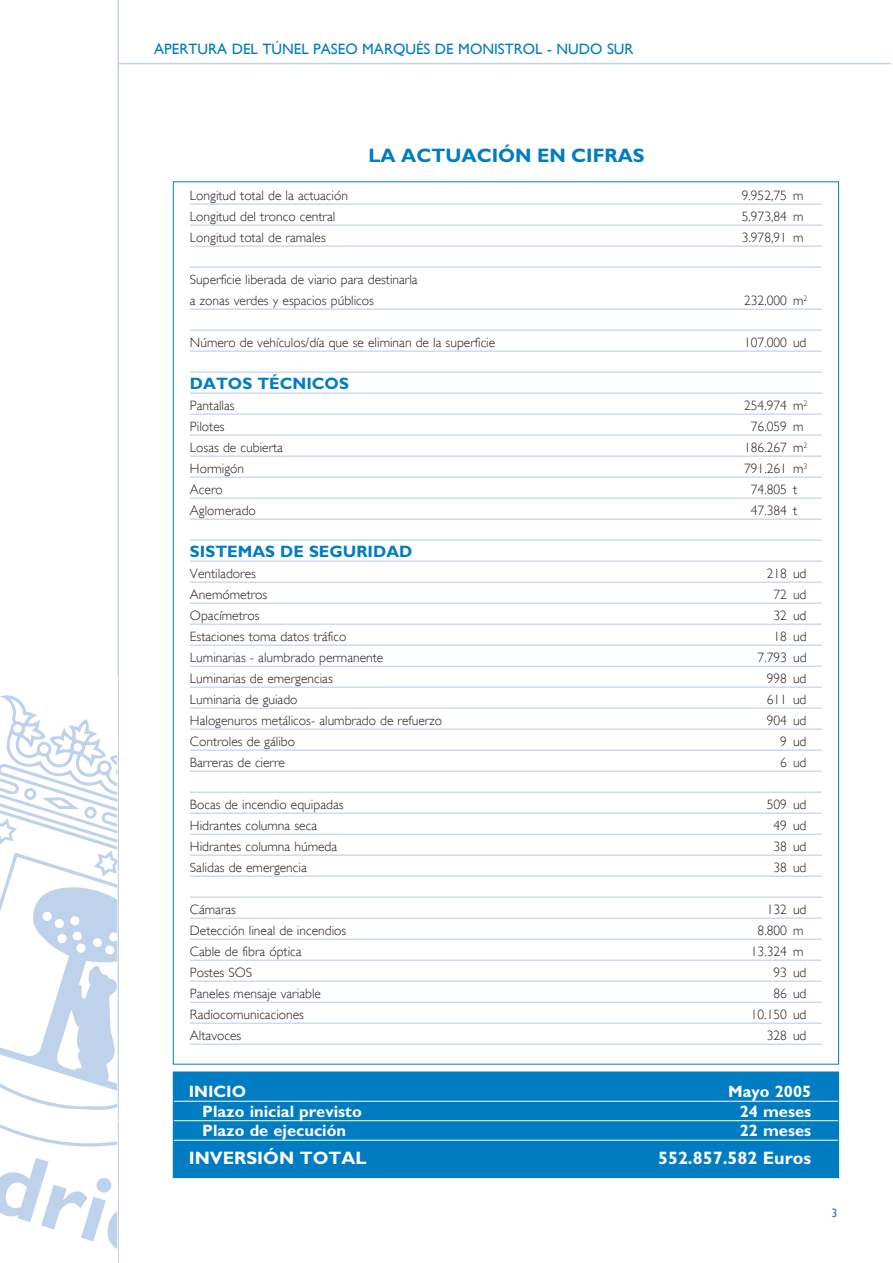
<style>
.page{position:relative;width:893px;height:1263px;background:#fff}
.page>*{position:absolute;margin:0;border:0;box-sizing:border-box;transform-origin:0 0}
.ladillo_1{font:700 19.5px "Gill Sans";color:#007cc2}
.t1{font:700 18px "Gill Sans";color:#fff}
.cuadro_2{font:700 16.5px "Gill Sans";color:#fff}
.cuadro_2-2{font:700 16.5px "Gill Sans";color:#007cc2}
.t2{font:15px "Gill Sans";color:#007cc2}
.cuadro_2-3{font:300 13.5px/21px "Gill Sans";color:#231f20}
</style>
<div class="page">
<hr style="left:117px;top:0;width:2px;height:1263px;background:#c0d3ec">
<hr style="left:118px;top:63px;width:773px;height:1px;background:#c0d3ec">
<div style="left:0;top:677px;width:118px;height:586px;background:#fff"></div>
<svg style="left:0;top:695px;width:117px;height:554px"></svg>
<hr style="left:190px;top:203px;width:632px;height:2px;background:#cddbef">
<hr style="left:190px;top:224px;width:632px;height:2px;background:#cddbef">
<hr style="left:190px;top:245px;width:632px;height:2px;background:#cddbef">
<hr style="left:190px;top:266px;width:632px;height:2px;background:#cddbef">
<hr style="left:190px;top:308px;width:632px;height:2px;background:#cddbef">
<hr style="left:190px;top:329px;width:632px;height:2px;background:#cddbef">
<hr style="left:190px;top:350px;width:632px;height:2px;background:#cddbef">
<hr style="left:190px;top:371px;width:632px;height:2px;background:#cddbef">
<hr style="left:190px;top:392px;width:632px;height:2px;background:#cddbef">
<hr style="left:190px;top:413px;width:632px;height:2px;background:#cddbef">
<hr style="left:190px;top:434px;width:632px;height:2px;background:#cddbef">
<hr style="left:190px;top:455px;width:632px;height:2px;background:#cddbef">
<hr style="left:190px;top:476px;width:632px;height:2px;background:#cddbef">
<hr style="left:190px;top:497px;width:632px;height:2px;background:#cddbef">
<hr style="left:190px;top:518px;width:632px;height:2px;background:#cddbef">
<hr style="left:190px;top:539px;width:632px;height:2px;background:#cddbef">
<hr style="left:190px;top:560px;width:632px;height:2px;background:#cddbef">
<hr style="left:190px;top:581px;width:632px;height:2px;background:#cddbef">
<hr style="left:190px;top:602px;width:632px;height:2px;background:#cddbef">
<hr style="left:190px;top:623px;width:632px;height:2px;background:#cddbef">
<hr style="left:190px;top:644px;width:632px;height:2px;background:#cddbef">
<hr style="left:190px;top:665px;width:632px;height:2px;background:#cddbef">
<hr style="left:190px;top:686px;width:632px;height:2px;background:#cddbef">
<hr style="left:190px;top:707px;width:632px;height:2px;background:#cddbef">
<hr style="left:190px;top:728px;width:632px;height:2px;background:#cddbef">
<hr style="left:190px;top:749px;width:632px;height:2px;background:#cddbef">
<hr style="left:190px;top:770px;width:632px;height:2px;background:#cddbef">
<hr style="left:190px;top:791px;width:632px;height:2px;background:#cddbef">
<hr style="left:190px;top:812px;width:632px;height:2px;background:#cddbef">
<hr style="left:190px;top:833px;width:632px;height:2px;background:#cddbef">
<hr style="left:190px;top:854px;width:632px;height:2px;background:#cddbef">
<hr style="left:190px;top:875px;width:632px;height:2px;background:#cddbef">
<hr style="left:190px;top:896px;width:632px;height:2px;background:#cddbef">
<hr style="left:190px;top:917px;width:632px;height:2px;background:#cddbef">
<hr style="left:190px;top:938px;width:632px;height:2px;background:#cddbef">
<hr style="left:190px;top:959px;width:632px;height:2px;background:#cddbef">
<hr style="left:190px;top:980px;width:632px;height:2px;background:#cddbef">
<hr style="left:190px;top:1001px;width:632px;height:2px;background:#cddbef">
<hr style="left:190px;top:1022px;width:632px;height:2px;background:#cddbef">
<hr style="left:190px;top:1043px;width:632px;height:2px;background:#cddbef">
<div style="left:173px;top:1072px;width:666px;height:105px;background:#007cc2"></div>
<hr style="left:89px;top:1101px;width:749px;height:1px;background:#fff">
<hr style="left:89px;top:1120px;width:749px;height:1px;background:#fff">
<hr style="left:89px;top:1140px;width:749px;height:1px;background:#fff">
<div style="left:173px;top:1071px;width:666px;height:107px;border:1px solid #007cc2"></div>
<p class="t2" style="left:154px;top:40px;width:481px">APERTURA DEL TÚNEL PASEO MARQUÉS DE MONISTROL - NUDO SUR</p>
<p class="ladillo_1" style="left:369px;top:144px;width:278px">LA ACTUACIÓN EN CIFRAS</p>
<p class="cuadro_2-3" style="left:190px;top:185px;width:160px">Longitud total de la actuación</p>
<p class="cuadro_2-3" style="left:742px;top:185px;width:63px">9.952,75 m</p>
<p class="cuadro_2-3" style="left:190px;top:206px;width:147px">Longitud del tronco central</p>
<p class="cuadro_2-3" style="left:742px;top:206px;width:63px">5.973,84 m</p>
<p class="cuadro_2-3" style="left:190px;top:227px;width:137px">Longitud total de ramales</p>
<p class="cuadro_2-3" style="left:742px;top:227px;width:63px">3.978,91 m</p>
<p class="cuadro_2-3" style="left:190px;top:269px;width:229px">Superficie liberada de viario para destinarla a zonas verdes y espacios públicos</p>
<p class="cuadro_2-3" style="left:744px;top:290px;width:65px">232.000 m<sup>2</sup></p>
<p class="cuadro_2-3" style="left:190px;top:332px;width:307px">Número de vehículos/día que se eliminan de la superficie</p>
<p class="cuadro_2-3" style="left:744px;top:332px;width:64px">107.000 ud</p>
<p class="cuadro_2-2" style="left:190px;top:374px;width:161px">DATOS TÉCNICOS</p>
<p class="cuadro_2-3" style="left:190px;top:395px;width:46px">Pantallas</p>
<p class="cuadro_2-3" style="left:744px;top:395px;width:65px">254.974 m<sup>2</sup></p>
<p class="cuadro_2-3" style="left:190px;top:416px;width:36px">Pilotes</p>
<p class="cuadro_2-3" style="left:751px;top:416px;width:54px">76.059 m</p>
<p class="cuadro_2-3" style="left:190px;top:437px;width:95px">Losas de cubierta</p>
<p class="cuadro_2-3" style="left:744px;top:437px;width:65px">186.267 m<sup>2</sup></p>
<p class="cuadro_2-3" style="left:190px;top:458px;width:56px">Hormigón</p>
<p class="cuadro_2-3" style="left:744px;top:458px;width:65px">791.261 m<sup>3</sup></p>
<p class="cuadro_2-3" style="left:190px;top:479px;width:34px">Acero</p>
<p class="cuadro_2-3" style="left:751px;top:479px;width:48px">74.805 t</p>
<p class="cuadro_2-3" style="left:190px;top:500px;width:67px">Aglomerado</p>
<p class="cuadro_2-3" style="left:751px;top:500px;width:48px">47.384 t</p>
<p class="cuadro_2-2" style="left:190px;top:542px;width:224px">SISTEMAS DE SEGURIDAD</p>
<p class="cuadro_2-3" style="left:190px;top:563px;width:67px">Ventiladores</p>
<p class="cuadro_2-3" style="left:767px;top:563px;width:41px">218 ud</p>
<p class="cuadro_2-3" style="left:190px;top:584px;width:79px">Anemómetros</p>
<p class="cuadro_2-3" style="left:773px;top:584px;width:34px">72 ud</p>
<p class="cuadro_2-3" style="left:190px;top:605px;width:71px">Opacímetros</p>
<p class="cuadro_2-3" style="left:773px;top:605px;width:34px">32 ud</p>
<p class="cuadro_2-3" style="left:190px;top:626px;width:158px">Estaciones toma datos tráfico</p>
<p class="cuadro_2-3" style="left:773px;top:626px;width:34px">18 ud</p>
<p class="cuadro_2-3" style="left:190px;top:647px;width:195px">Luminarias - alumbrado permanente</p>
<p class="cuadro_2-3" style="left:758px;top:647px;width:50px">7.793 ud</p>
<p class="cuadro_2-3" style="left:190px;top:668px;width:144px">Luminarias de emergencias</p>
<p class="cuadro_2-3" style="left:767px;top:668px;width:41px">998 ud</p>
<p class="cuadro_2-3" style="left:190px;top:689px;width:109px">Luminaria de guiado</p>
<p class="cuadro_2-3" style="left:767px;top:689px;width:41px">611 ud</p>
<p class="cuadro_2-3" style="left:190px;top:710px;width:254px">Halogenuros metálicos- alumbrado de refuerzo</p>
<p class="cuadro_2-3" style="left:767px;top:710px;width:41px">904 ud</p>
<p class="cuadro_2-3" style="left:190px;top:731px;width:107px">Controles de gálibo</p>
<p class="cuadro_2-3" style="left:780px;top:731px;width:28px">9 ud</p>
<p class="cuadro_2-3" style="left:190px;top:752px;width:97px">Barreras de cierre</p>
<p class="cuadro_2-3" style="left:780px;top:752px;width:28px">6 ud</p>
<p class="cuadro_2-3" style="left:190px;top:794px;width:155px">Bocas de incendio equipadas</p>
<p class="cuadro_2-3" style="left:767px;top:794px;width:41px">509 ud</p>
<p class="cuadro_2-3" style="left:190px;top:815px;width:129px">Hidrantes columna seca</p>
<p class="cuadro_2-3" style="left:773px;top:815px;width:34px">49 ud</p>
<p class="cuadro_2-3" style="left:190px;top:836px;width:149px">Hidrantes columna húmeda</p>
<p class="cuadro_2-3" style="left:773px;top:836px;width:34px">38 ud</p>
<p class="cuadro_2-3" style="left:190px;top:857px;width:118px">Salidas de emergencia</p>
<p class="cuadro_2-3" style="left:773px;top:857px;width:34px">38 ud</p>
<p class="cuadro_2-3" style="left:190px;top:899px;width:48px">Cámaras</p>
<p class="cuadro_2-3" style="left:767px;top:899px;width:41px">132 ud</p>
<p class="cuadro_2-3" style="left:190px;top:920px;width:158px">Detección lineal de incendios</p>
<p class="cuadro_2-3" style="left:758px;top:920px;width:47px">8.800 m</p>
<p class="cuadro_2-3" style="left:190px;top:941px;width:113px">Cable de fibra óptica</p>
<p class="cuadro_2-3" style="left:751px;top:941px;width:54px">13.324 m</p>
<p class="cuadro_2-3" style="left:190px;top:962px;width:64px">Postes SOS</p>
<p class="cuadro_2-3" style="left:773px;top:962px;width:34px">93 ud</p>
<p class="cuadro_2-3" style="left:190px;top:983px;width:133px">Paneles mensaje variable</p>
<p class="cuadro_2-3" style="left:773px;top:983px;width:34px">86 ud</p>
<p class="cuadro_2-3" style="left:190px;top:1004px;width:116px">Radiocomunicaciones</p>
<p class="cuadro_2-3" style="left:751px;top:1004px;width:57px">10.150 ud</p>
<p class="cuadro_2-3" style="left:190px;top:1025px;width:53px">Altavoces</p>
<p class="cuadro_2-3" style="left:767px;top:1025px;width:41px">328 ud</p>
<p class="cuadro_2" style="left:189px;top:1082px;width:59px">INICIO</p>
<p class="cuadro_2" style="left:728px;top:1082px;width:85px">Mayo 2005</p>
<p class="cuadro_2" style="left:202px;top:1102px;width:161px">Plazo inicial previsto</p>
<p class="cuadro_2" style="left:740px;top:1102px;width:73px">24 meses</p>
<p class="cuadro_2" style="left:202px;top:1121px;width:145px">Plazo de ejecución</p>
<p class="cuadro_2" style="left:740px;top:1121px;width:73px">22 meses</p>
<p class="t1" style="left:189px;top:1148px;width:179px">INVERSIÓN TOTAL</p>
<p class="t1" style="left:658px;top:1148px;width:155px">552.857.582 Euros</p>
</div>
